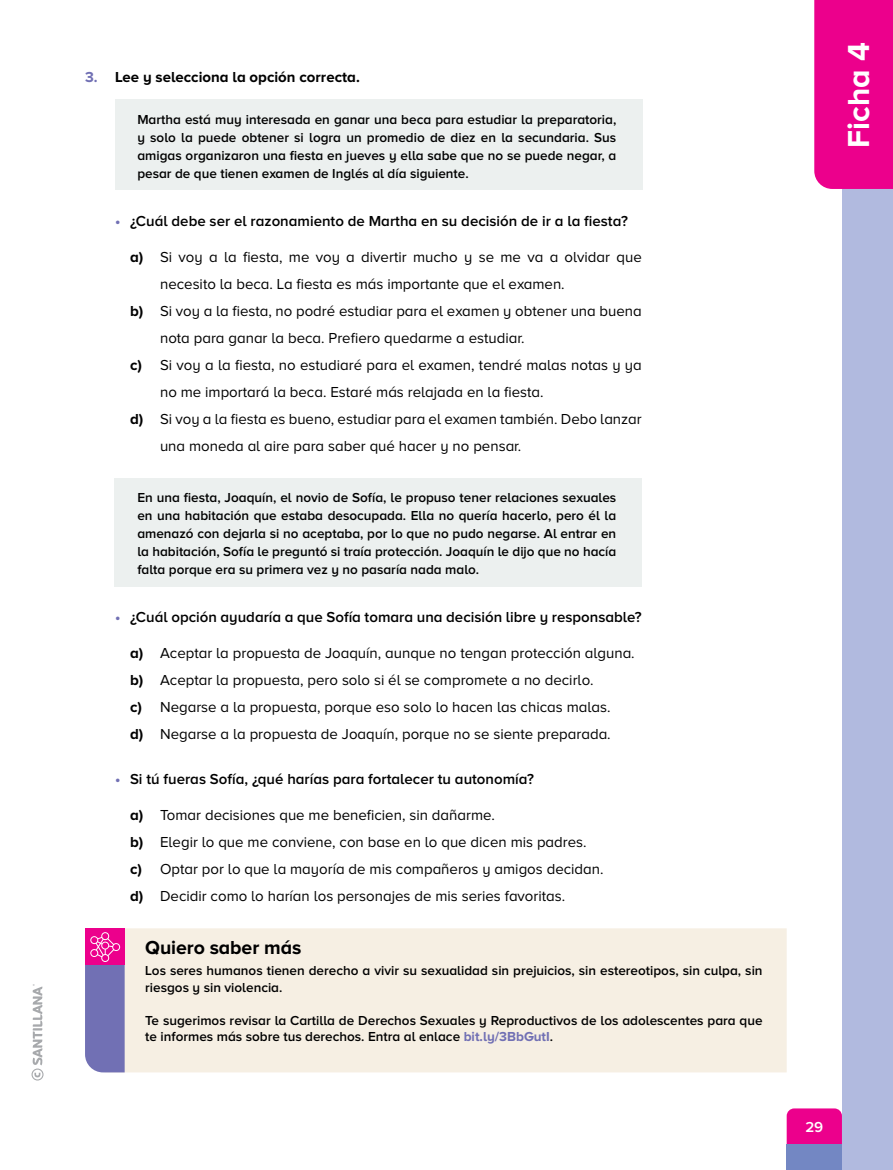
<style>
.page{position:relative;width:893px;height:1170px;background:#fff}
.page>*{position:absolute;margin:0;border:0;box-sizing:border-box;transform-origin:0 0}
.t1{font:700 31.5px "Proxima Nova A";color:#fff}
.t2{font:700 19.5px "Proxima Nova A";letter-spacing:-.005em;color:#000}
.t3{font:15px/27px "Proxima Nova A";color:#000}
.t4{font:600 15px "Proxima Nova A";color:#000}
.t5{font:700 15px "Proxima Nova A";color:#000}
.t6{font:600 15px "Proxima Nova A";color:#fff}
.t7{font:600 13.5px/18px "Proxima Nova A";color:#000;text-align:justify}
.s1{color:#7170b4}
.s2{font-weight:700;color:#7170b4}
.s3{font-weight:700}
</style>
<div class="page">
<div style="left:787px;top:1108px;width:55px;height:36px;background:#ec008c"></div>
<div style="left:787px;top:1144px;width:55px;height:25px;background:#7387c3"></div>
<div style="left:842px;top:0;width:51px;height:1169px;background:#b1badf"></div>
<div style="left:814px;top:0;width:79px;height:189px;background:#ec008c"></div>
<div style="left:115px;top:99px;width:527px;height:90px;background:#ecf0ef"></div>
<div style="left:125px;top:928px;width:662px;height:144px;background:#f6efe3"></div>
<svg style="left:85px;top:928px;width:40px;height:144px;background:#935dae"></svg>
<div style="left:115px;top:478px;width:527px;height:108px;background:#ecf0ef"></div>
<svg style="left:32px;top:984px;width:12px;height:96px"></svg>
<p class="t5" style="left:85px;top:68px;width:276px"><span class="s1">3.</span> Lee y selecciona la opción correcta.</p>
<p class="t7" style="left:137px;top:110px;width:480px">Martha está muy interesada en ganar una beca para estudiar la preparatoria, y solo la puede obtener si logra un promedio de diez en la secundaria. Sus amigas organizaron una fiesta en jueves y ella sabe que no se puede negar, a pesar de que tienen examen de Inglés al día siguiente.</p>
<p class="t4" style="left:115px;top:212px;width:514px"><span class="s2">•</span> ¿Cuál debe ser el razonamiento de Martha en su decisión de ir a la fiesta?</p>
<p class="t3" style="left:130px;top:243px;width:513px"><span class="s3">a)</span> Si voy a la fiesta, me voy a divertir mucho y se me va a olvidar que</p>
<p class="t3" style="left:160px;top:270px;width:406px">necesito la beca. La fiesta es más importante que el examen.</p>
<p class="t3" style="left:130px;top:297px;width:513px"><span class="s3">b)</span> Si voy a la fiesta, no podré estudiar para el examen y obtener una buena</p>
<p class="t3" style="left:160px;top:324px;width:366px">nota para ganar la beca. Prefiero quedarme a estudiar.</p>
<p class="t3" style="left:130px;top:351px;width:513px"><span class="s3">c)</span> Si voy a la fiesta, no estudiaré para el examen, tendré malas notas y ya</p>
<p class="t3" style="left:160px;top:378px;width:385px">no me importará la beca. Estaré más relajada en la fiesta.</p>
<p class="t3" style="left:130px;top:405px;width:513px"><span class="s3">d)</span> Si voy a la fiesta es bueno, estudiar para el examen también. Debo lanzar</p>
<p class="t3" style="left:160px;top:432px;width:363px">una moneda al aire para saber qué hacer y no pensar.</p>
<p class="t7" style="left:137px;top:488px;width:480px">En una fiesta, Joaquín, el novio de Sofía, le propuso tener relaciones sexuales en una habitación que estaba desocupada. Ella no quería hacerlo, pero él la amenazó con dejarla si no aceptaba, por lo que no pudo negarse. Al entrar en la habitación, Sofía le preguntó si traía protección. Joaquín le dijo que no hacía falta porque era su primera vez y no pasaría nada malo.</p>
<p class="t4" style="left:115px;top:608px;width:528px"><span class="s2">•</span> ¿Cuál opción ayudaría a que Sofía tomara una decisión libre y responsable?</p>
<p class="t3" style="left:130px;top:639px;width:506px"><span class="s3">a)</span> Aceptar la propuesta de Joaquín, aunque no tengan protección alguna. <span class="s3">b)</span> Aceptar la propuesta, pero solo si él se compromete a no decirlo.<br><span class="s3">c)</span> Negarse a la propuesta, porque eso solo lo hacen las chicas malas.<br><span class="s3">d)</span> Negarse a la propuesta de Joaquín, porque no se siente preparada.</p>
<p class="t4" style="left:115px;top:770px;width:420px"><span class="s2">•</span> Si tú fueras Sofía, ¿qué harías para fortalecer tu autonomía?</p>
<p class="t3" style="left:130px;top:801px;width:475px"><span class="s3">a)</span> Tomar decisiones que me beneficien, sin dañarme.<br><span class="s3">b)</span> Elegir lo que me conviene, con base en lo que dicen mis padres.<br><span class="s3">c)</span> Optar por lo que la mayoría de mis compañeros y amigos decidan. <span class="s3">d)</span> Decidir como lo harían los personajes de mis series favoritas.</p>
<h2 class="t2" style="left:145px;top:936px;width:158px">Quiero saber más</h2>
<p class="t7" style="left:145px;top:961px;width:619px;line-height:16.5px">Los seres humanos tienen derecho a vivir su sexualidad sin prejuicios, sin estereotipos, sin culpa, sin riesgos y sin violencia.</p>
<p class="t7" style="left:145px;top:1011px;width:619px;line-height:16.5px">Te sugerimos revisar la Cartilla de Derechos Sexuales y Reproductivos de los adolescentes para que te informes más sobre tus derechos. Entra al enlace <span class="s2">bit.ly/3BbGutI</span>.</p>
<h1 class="t1" style="left:841px;top:148px;width:107px;rotate:-90deg">Ficha 4</h1>
<p class="t6" style="left:805px;top:1118px;width:19px">29</p>
</div>
